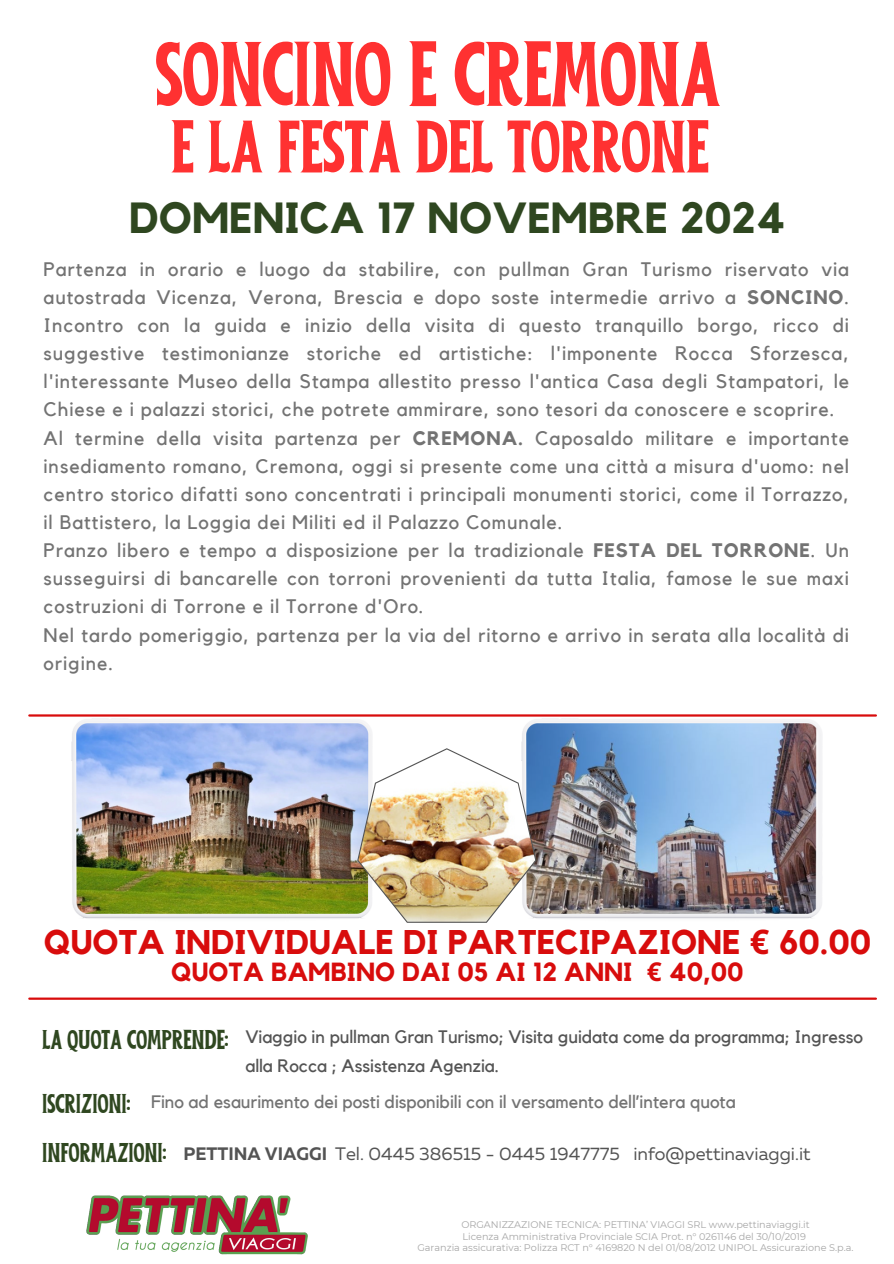
<style>
.page{position:relative;width:894px;height:1264px;background:#fff}
.page>*{position:absolute;margin:0;border:0;box-sizing:border-box;transform-origin:0 0}
.t1{font:116.4px "Welder Miles";color:#ff3131}
.t2{font:93.9px "Welder Miles";color:#ff3131}
.t3{font:700 43.35px "Kollektif";color:#2f4720}
.t4{font:34.5px "Welder Miles";color:#2f4720}
.t5{font:700 34.05px "Kollektif";color:#d80c0c}
.t6{font:700 26.1px "Kollektif";color:#d80c0c}
.t7{font:19.5px/28.2px "Kollektif";letter-spacing:.05em;color:#737373}
.t8{font:18px/29.2px "Kollektif";color:#545454}
.t9{font:18px "Kollektif";color:#737373}
.t10{font:18px "Muller";color:#545454}
.t11{font:9.6px "Montserrat";color:#a6a6a6}
.s1{font-weight:700}
.s2{font-family:"Noto Sans"}
</style>
<div class="page">
<hr style="left:29px;top:714px;width:846px;height:2px;background:#d80c0c">
<img style="left:86px;top:1195px;width:222px;height:60px">
<hr style="left:29px;top:997px;width:846px;height:2px;background:#d80c0c">
<img style="left:72px;top:719px;width:300px;height:200px">
<img style="left:521px;top:719px;width:300px;height:200px">
<img style="left:357px;top:748px;width:179px;height:174px">
<h5 class="t1" style="left:155px;top:14px;width:566px">SONCINOE CREMONA</h5>
<p class="t2" style="left:171px;top:98px;width:539px">E LAFESTADEL TORRONE</p>
<h5 class="t3" style="left:129px;top:198px;width:657px">DOMENICA 17 NOVEMBRE 2024</h5>
<h4 class="t7" style="left:44px;top:256px;width:806px">Partenza in orario e luogo da stabilire, con pullman Gran Turismo riservato via autostrada Vicenza, Verona, Brescia e dopo soste intermedie arrivo a <span class="s1">SONCINO</span>.<br>Incontro con la guida e inizio della visita di questo tranquillo borgo, ricco di suggestive testimonianze storiche ed artistiche: l'imponente Rocca Sforzesca, l'interessante Museo della Stampa allestito presso l'antica Casa degli Stampatori, le Chiese e i palazzi storici, che potrete ammirare, sono tesori da conoscere e scoprire.<br>Al termine della visita partenza per <span class="s1">CREMONA.</span> Caposaldo militare e importante insediamento romano, Cremona, oggi si presente come una città a misura d'uomo: nel centro storico difatti sono concentrati i principali monumenti storici, come il Torrazzo, il Battistero, la Loggia dei Militi ed il Palazzo Comunale.<br>Pranzo libero e tempo a disposizione per la tradizionale <span class="s1">FESTA DEL TORRONE</span>. Un susseguirsi di bancarelle con torroni provenienti da tutta Italia, famose le sue maxi costruzioni di Torrone e il Torrone d'Oro.<br>Nel tardo pomeriggio, partenza per la via del ritorno e arrivo in serata alla località di origine.</h4>
<p class="t5" style="left:44px;top:926px;width:828px">QUOTA INDIVIDUALE DI PARTECIPAZIONE <span class="s2">€</span> 60.00</p>
<p class="t6" style="left:171px;top:959px;width:573px">QUOTA BAMBINO DAI 05 AI 12 ANNI <span class="s2">€</span> 40,00</p>
<p class="t4" style="left:42px;top:1021px;width:187px">LAQUOTACOMPRENDE:</p>
<p class="t8" style="left:245px;top:1022px;width:619px">Viaggio in pullman Gran Turismo; Visita guidata come da programma; Ingresso alla Rocca ; Assistenza Agenzia.</p>
<p class="t4" style="left:42px;top:1086px;width:90px">ISCRIZIONI:</p>
<p class="t4" style="left:42px;top:1134px;width:126px">INFORMAZIONI:</p>
<h4 class="t9" style="left:151px;top:1093px;width:585px">Fino ad esaurimento dei posti disponibili con il versamento dell’intera quota</h4>
<h5 class="t10" style="left:183px;top:1145px;width:628px"><span class="s1">PETTINA VIAGGI</span> Tel. 0445 386515 - 0445 1947775 info@pettinaviaggi.it</h5>
<h3 class="t11" style="left:461px;top:1219px;width:349px">ORGANIZZAZIONE TECNICA: PETTINA’ VIAGGI SRL www.pettinaviaggi.it</h3>
<h4 class="t11" style="left:462px;top:1230px;width:345px">Licenza Amministrativa Provinciale SCIA Prot. n° 0261146 del 30/10/2019</h4>
<h5 class="t11" style="left:417px;top:1241px;width:437px">Garanzia assicurativa: Polizza RCT n° 4169820 N del 01/08/2012 UNIPOL Assicurazione S.p.a.</h5>
</div>
